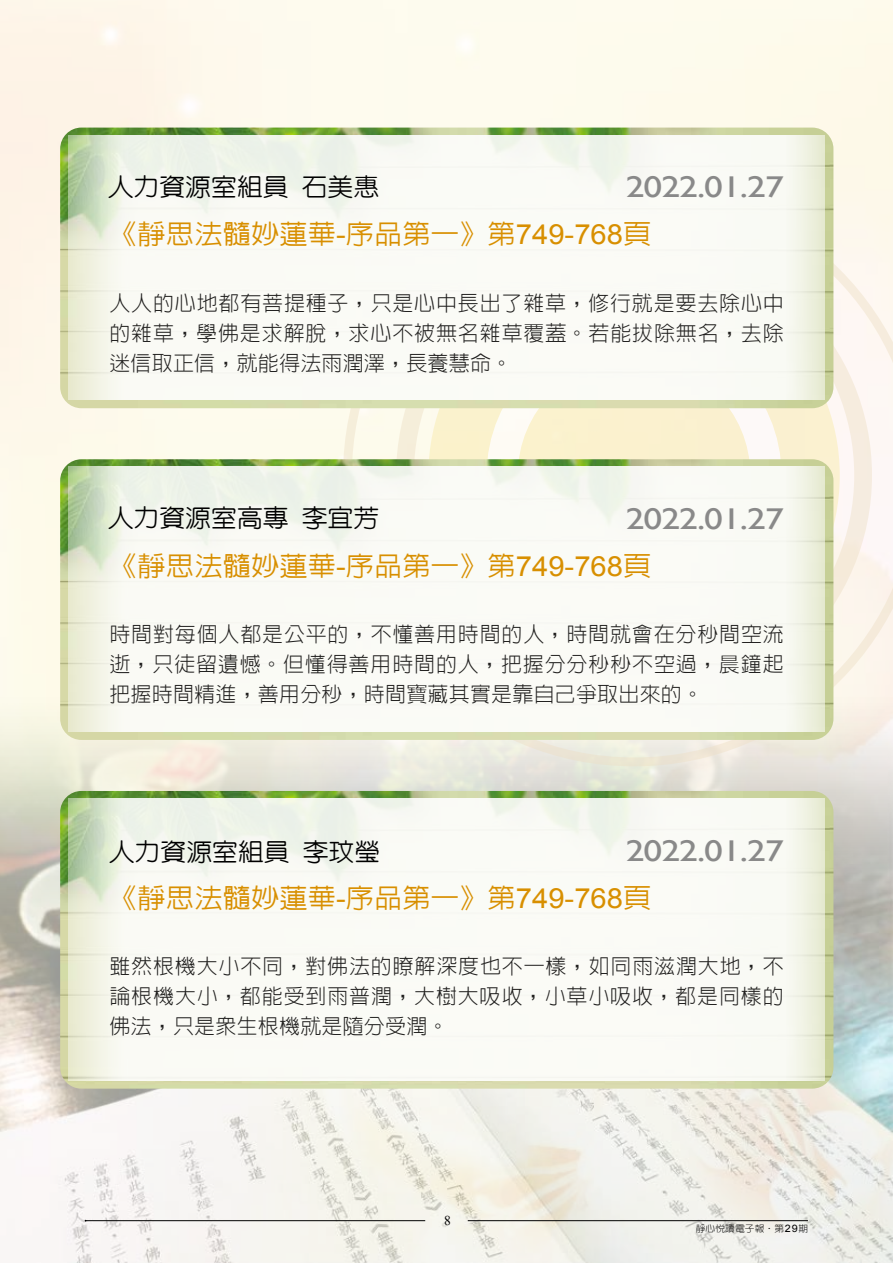
<style>
.page{position:relative;width:893px;height:1263px;background:#fff}
.page>*{position:absolute;margin:0;border:0;box-sizing:border-box;transform-origin:0 0}
.t1{font:30px "Gill Sans";letter-spacing:-.025em;color:#898989;scale:1.25 1}
.t2{font:500 27px "AR Hei B5";color:#d88f00;scale:1.05 1}
.t3{font:500 24.45px "AR Yuan B5";color:#000;scale:1.06 1}
.t4{font:300 21px/30px "AR Hei B5";letter-spacing:.04em;color:#1f1e1d;text-align:justify}
.t5{font:13.5px "Times New Roman";color:#000}
.t6{font:300 9.3px "AR Hei B5";letter-spacing:.01em;color:#000;scale:1.05 1}
.s1{font-family:"Arial";font-weight:400;font-size:27.75px}
.s2{font-family:"AR Yuan B5";font-weight:700}
.s3{font-family:"Arial";font-weight:400;font-size:10.2px}
</style>
<div class="page">
<img style="left:0;top:692px;width:893px;height:571px">
<hr style="left:86px;top:1220px;width:339px;height:1px;background:#000">
<hr style="left:468px;top:1220px;width:340px;height:1px;background:#000">
<svg style="left:343px;top:184px;width:550px;height:582px"></svg>
<img style="left:60px;top:128px;width:773px;height:280px">
<img style="left:69px;top:135px;width:756px;height:265px">
<img style="left:60px;top:459px;width:773px;height:281px">
<img style="left:69px;top:467px;width:756px;height:264px">
<img style="left:60px;top:791px;width:773px;height:298px">
<img style="left:69px;top:798px;width:756px;height:282px">
<p class="t3" style="left:108px;top:174px;width:172px">人力資源室組員</p>
<p class="t3" style="left:302px;top:174px;width:75px">石美惠</p>
<h1 class="t1" style="left:626px;top:169px;width:128px">2022.01.27</h1>
<p class="t2" style="left:109px;top:220px;width:518px">《靜思法髓妙蓮華<span class="s1">-</span>序品第一》第<span class="s1">749-768</span>頁</p>
<p class="t4" style="left:109px;top:288px;width:676px">人人的心地都有菩提種子，只是心中長出了雜草，修行就是要去除心中的雜草，學佛是求解脫，求心不被無名雜草覆蓋。若能拔除無名，去除迷信取正信，就能得法雨潤澤，長養慧命。</p>
<p class="t3" style="left:108px;top:505px;width:172px">人力資源室高專</p>
<p class="t3" style="left:302px;top:505px;width:75px">李宜芳</p>
<h1 class="t1" style="left:626px;top:501px;width:128px">2022.01.27</h1>
<p class="t2" style="left:109px;top:552px;width:518px">《靜思法髓妙蓮華<span class="s1">-</span>序品第一》第<span class="s1">749-768</span>頁</p>
<p class="t4" style="left:109px;top:619px;width:676px">時間對每個人都是公平的，不懂善用時間的人，時間就會在分秒間空流逝，只徒留遺憾。但懂得善用時間的人，把握分分秒秒不空過，晨鐘起把握時間精進，善用分秒，時間寶藏其實是靠自己爭取出來的。</p>
<p class="t3" style="left:109px;top:839px;width:172px">人力資源室組員</p>
<p class="t3" style="left:303px;top:839px;width:75px">李玟瑩</p>
<h1 class="t1" style="left:626px;top:833px;width:128px">2022.01.27</h1>
<p class="t2" style="left:109px;top:883px;width:518px">《靜思法髓妙蓮華<span class="s1">-</span>序品第一》第<span class="s1">749-768</span>頁</p>
<p class="t4" style="left:109px;top:951px;width:676px">雖然根機大小不同，對佛法的瞭解深度也不一樣，如同雨滋潤大地，不論根機大小，都能受到雨普潤，大樹大吸收，小草小吸收，都是同樣的佛法，只是眾生根機就是隨分受潤。</p>
<p class="t5" style="left:444px;top:1211px;width:8px">8</p>
<p class="t6" style="left:696px;top:1223px;width:109px">靜心悅讀電子報<span class="s2">．</span>第<span class="s3">29</span>期</p>
</div>
